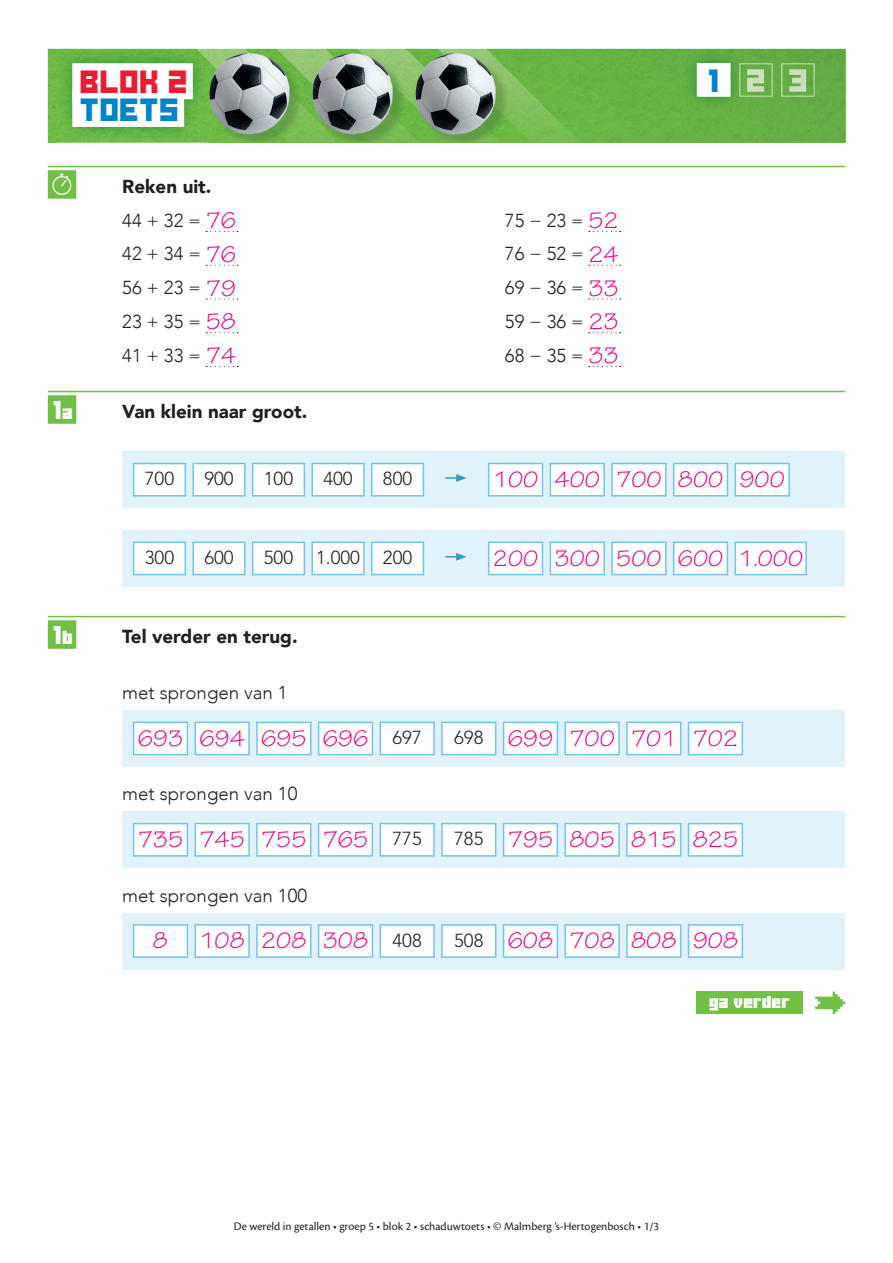
<style>
.page{position:relative;width:893px;height:1263px;background:#fff}
.page>*{position:absolute;margin:0;border:0;box-sizing:border-box;transform-origin:0 0}
.t1{font:24px "Tekton Pro";color:#ed028c}
.t2{font:22.5px "Ode to Idle Gaming";letter-spacing:.01em;color:#0084ca}
.t3{font:22.5px "Ode to Idle Gaming";color:#ed1a33}
.t4{font:300 18.75px/33.8px "Avenir";color:#231f20}
.t5{font:900 18.75px "Avenir";color:#231f20}
.t6{font:300 18.75px "Avenir LT Std";color:#231f20}
.t7{font:18px "Ode to Idle Gaming";color:#fff}
.t8{font:12.3px "Minercraftory";letter-spacing:.01em;color:#fff}
.t9{font:12px "Cronos Pro";color:#231f20}
.s1{font-weight:900}
.s2{font-family:"Tekton Pro";font-weight:400;font-size:24px;color:#ed028c}
.s3{font-family:"Minercraftory";font-size:13.5px}
.s4{font-family:"Avenir LT Std";font-weight:300;font-size:18.75px;color:#231f20}
</style>
<div class="page">
<div style="left:760px;top:49px;width:85px;height:93px;background:#64ad45"></div>
<div style="left:48px;top:49px;width:712px;height:93px;background:#67b445"></div>
<img style="left:499px;top:49px;width:81px;height:93px">
<img style="left:419px;top:49px;width:80px;height:93px">
<img style="left:339px;top:49px;width:80px;height:93px">
<img style="left:209px;top:49px;width:130px;height:93px">
<img style="left:781px;top:63px;width:34px;height:34px">
<img style="left:789px;top:69px;width:17px;height:23px">
<img style="left:746px;top:63px;width:27px;height:34px">
<img style="left:760px;top:69px;width:4px;height:23px">
<img style="left:747px;top:69px;width:13px;height:23px">
<img style="left:681px;top:49px;width:65px;height:62px">
<div style="left:697px;top:64px;width:33px;height:32px;background:#fff"></div>
<div style="left:697px;top:63px;width:33px;height:34px;border:1px solid #fff"></div>
<img style="left:56px;top:48px;width:153px;height:95px">
<img style="left:56px;top:49px;width:153px;height:1px">
<svg style="left:196px;top:49px;width:13px;height:12px"></svg>
<div style="left:72px;top:63px;width:121px;height:36px;background:#fff"></div>
<div style="left:72px;top:91px;width:112px;height:36px;background:#fff"></div>
<div style="left:696px;top:992px;width:107px;height:22px;background:#71bf44"></div>
<svg style="left:815px;top:992px;width:30px;height:22px"></svg>
<hr style="left:48px;top:166px;width:797px;height:1px;background:#71bf44">
<div style="left:48px;top:170px;width:28px;height:29px;background:#71bf44"></div>
<hr style="left:48px;top:391px;width:797px;height:1px;background:#71bf44">
<div style="left:48px;top:395px;width:28px;height:29px;background:#71bf44"></div>
<hr style="left:48px;top:616px;width:797px;height:1px;background:#71bf44">
<div style="left:48px;top:620px;width:28px;height:29px;background:#71bf44"></div>
<svg style="left:206px;top:231px;width:32px;height:1px"></svg>
<svg style="left:206px;top:265px;width:32px;height:1px"></svg>
<svg style="left:206px;top:299px;width:32px;height:1px"></svg>
<svg style="left:206px;top:332px;width:32px;height:1px"></svg>
<svg style="left:206px;top:366px;width:32px;height:1px"></svg>
<svg style="left:589px;top:231px;width:32px;height:1px"></svg>
<svg style="left:589px;top:265px;width:32px;height:1px"></svg>
<svg style="left:589px;top:299px;width:32px;height:1px"></svg>
<svg style="left:589px;top:332px;width:32px;height:1px"></svg>
<svg style="left:589px;top:366px;width:32px;height:1px"></svg>
<div style="left:122px;top:451px;width:723px;height:57px;background:#e1f2fb"></div>
<svg style="left:445px;top:474px;width:22px;height:8px"></svg>
<svg style="left:133px;top:463px;width:53px;height:34px;background:#ebf7fc"></svg>
<svg style="left:192px;top:463px;width:54px;height:34px;background:#ebf6fc"></svg>
<svg style="left:252px;top:463px;width:53px;height:34px;background:#ebf7fc"></svg>
<svg style="left:311px;top:463px;width:54px;height:34px;background:#ebf6fc"></svg>
<svg style="left:371px;top:463px;width:53px;height:34px;background:#ebf7fc"></svg>
<svg style="left:550px;top:463px;width:55px;height:34px;background:#ecf7fc"></svg>
<svg style="left:611px;top:463px;width:55px;height:34px;background:#ecf7fc"></svg>
<svg style="left:673px;top:463px;width:55px;height:34px;background:#ecf7fc"></svg>
<svg style="left:735px;top:463px;width:55px;height:34px;background:#ecf7fc"></svg>
<svg style="left:488px;top:463px;width:55px;height:34px;background:#ecf7fc"></svg>
<div style="left:122px;top:530px;width:723px;height:57px;background:#e1f2fb"></div>
<svg style="left:445px;top:553px;width:22px;height:8px"></svg>
<svg style="left:133px;top:541px;width:53px;height:34px;background:#ecf7fc"></svg>
<svg style="left:192px;top:541px;width:54px;height:34px;background:#ebf7fc"></svg>
<svg style="left:252px;top:541px;width:53px;height:34px;background:#ecf7fc"></svg>
<svg style="left:311px;top:541px;width:54px;height:34px;background:#ebf7fc"></svg>
<svg style="left:371px;top:541px;width:53px;height:34px;background:#ecf7fc"></svg>
<svg style="left:550px;top:541px;width:55px;height:34px;background:#edf7fc"></svg>
<svg style="left:611px;top:541px;width:55px;height:34px;background:#edf7fc"></svg>
<svg style="left:673px;top:541px;width:55px;height:34px;background:#ecf7fc"></svg>
<svg style="left:488px;top:541px;width:55px;height:34px;background:#ecf7fc"></svg>
<svg style="left:735px;top:542px;width:72px;height:33px;background:#f0f9fd"></svg>
<div style="left:122px;top:710px;width:723px;height:57px;background:#e1f2fb"></div>
<svg style="left:379px;top:722px;width:56px;height:33px;background:#edf8fc"></svg>
<svg style="left:441px;top:722px;width:55px;height:33px;background:#eef8fd"></svg>
<svg style="left:195px;top:722px;width:55px;height:33px;background:#eef8fd"></svg>
<svg style="left:256px;top:722px;width:55px;height:33px;background:#eff8fd"></svg>
<svg style="left:318px;top:722px;width:55px;height:33px;background:#eef8fd"></svg>
<svg style="left:133px;top:722px;width:55px;height:33px;background:#eef8fd"></svg>
<svg style="left:564px;top:722px;width:56px;height:33px;background:#edf8fc"></svg>
<svg style="left:626px;top:722px;width:55px;height:33px;background:#eef8fd"></svg>
<svg style="left:688px;top:722px;width:55px;height:33px;background:#eef8fd"></svg>
<svg style="left:503px;top:722px;width:55px;height:33px;background:#eef8fd"></svg>
<div style="left:122px;top:812px;width:723px;height:56px;background:#e1f2fb"></div>
<svg style="left:379px;top:823px;width:56px;height:34px;background:#ebf6fc"></svg>
<svg style="left:441px;top:823px;width:55px;height:34px;background:#ecf7fc"></svg>
<svg style="left:195px;top:823px;width:55px;height:34px;background:#ecf7fc"></svg>
<svg style="left:256px;top:823px;width:55px;height:34px;background:#ecf7fc"></svg>
<svg style="left:318px;top:823px;width:55px;height:34px;background:#ecf7fc"></svg>
<svg style="left:133px;top:823px;width:55px;height:34px;background:#ecf7fc"></svg>
<svg style="left:564px;top:823px;width:56px;height:34px;background:#ebf6fc"></svg>
<svg style="left:626px;top:823px;width:55px;height:34px;background:#ecf7fc"></svg>
<svg style="left:688px;top:823px;width:55px;height:34px;background:#ecf7fc"></svg>
<svg style="left:503px;top:823px;width:55px;height:34px;background:#ecf7fc"></svg>
<div style="left:122px;top:913px;width:723px;height:56px;background:#e1f2fb"></div>
<svg style="left:379px;top:924px;width:56px;height:34px;background:#eaf6fc"></svg>
<svg style="left:441px;top:924px;width:55px;height:34px;background:#ecf7fc"></svg>
<svg style="left:195px;top:924px;width:55px;height:34px;background:#ecf7fc"></svg>
<svg style="left:256px;top:924px;width:55px;height:34px;background:#ecf7fc"></svg>
<svg style="left:318px;top:924px;width:55px;height:34px;background:#ebf7fc"></svg>
<svg style="left:133px;top:924px;width:55px;height:34px;background:#ebf7fc"></svg>
<svg style="left:564px;top:924px;width:56px;height:34px;background:#eaf6fc"></svg>
<svg style="left:626px;top:924px;width:55px;height:34px;background:#ecf7fc"></svg>
<svg style="left:688px;top:924px;width:55px;height:34px;background:#ebf7fc"></svg>
<svg style="left:503px;top:924px;width:55px;height:34px;background:#ebf7fc"></svg>
<svg style="left:52px;top:174px;width:19px;height:21px"></svg>
<p class="t3" style="left:81px;top:72px;width:109px">BLOK 2</p>
<p class="t2" style="left:81px;top:100px;width:101px">TOETS</p>
<p class="t4" style="left:122px;top:169px;width:115px"><span class="s1">Reken uit.<br></span>44 + 32 = <span class="s2">76<br></span>42 + 34 = <span class="s2">76<br></span>56 + 23 = <span class="s2">79<br></span>23 + 35 = <span class="s2">58<br></span>41 + 33 = <span class="s2">74</span></p>
<p class="t7" style="left:54px;top:402px;width:21px">1<span class="s3">a</span></p>
<p class="t5" style="left:122px;top:395px;width:187px">Van klein naar groot.</p>
<p class="t4" style="left:505px;top:203px;width:115px;text-align:justify">75 − 23 = <span class="s2">52<br></span>76 − 52 = <span class="s2">24<br></span>69 − 36 = <span class="s2">33<br></span>59 − 36 = <span class="s2">23<br></span>68 − 35 = <span class="s2">33</span></p>
<p class="t2" style="left:709px;top:71px;width:13px">1</p>
<p class="t6" style="left:145px;top:468px;width:31px">700</p>
<p class="t6" style="left:204px;top:468px;width:31px">900</p>
<p class="t6" style="left:264px;top:468px;width:31px">100</p>
<p class="t6" style="left:323px;top:468px;width:31px">400</p>
<p class="t6" style="left:383px;top:468px;width:31px">800</p>
<p class="t1" style="left:493px;top:465px;width:294px">100 400 700 800 900</p>
<p class="t6" style="left:145px;top:547px;width:31px">300</p>
<p class="t6" style="left:204px;top:547px;width:31px">600</p>
<p class="t6" style="left:264px;top:547px;width:150px">500 1.000 200</p>
<p class="t1" style="left:493px;top:544px;width:312px">200 300 500 600 1.000</p>
<p class="t7" style="left:54px;top:627px;width:21px">1<span class="s3">b</span></p>
<p class="t5" style="left:122px;top:620px;width:177px">Tel verder en terug.</p>
<p class="t4" style="left:122px;top:676px;width:167px">met sprongen van 1</p>
<p class="t1" style="left:138px;top:724px;width:285px">693 694 695 696 <span class="s4">697</span></p>
<p class="t1" style="left:454px;top:724px;width:285px"><span class="s4">698</span> 699 700 701 702</p>
<p class="t4" style="left:122px;top:777px;width:177px">met sprongen van 10</p>
<p class="t1" style="left:138px;top:825px;width:285px">735 745 755 765 <span class="s4">775</span></p>
<p class="t1" style="left:454px;top:825px;width:285px"><span class="s4">785</span> 795 805 815 825</p>
<p class="t4" style="left:122px;top:878px;width:186px">met sprongen van 100</p>
<p class="t1" style="left:153px;top:927px;width:17px">8</p>
<p class="t1" style="left:199px;top:927px;width:224px">108 208 308 <span class="s4">408</span></p>
<p class="t1" style="left:454px;top:927px;width:285px"><span class="s4">508</span> 608 708 808 908</p>
<p class="t8" style="left:709px;top:992px;width:82px">ga verder</p>
<p class="t9" style="left:234px;top:1219px;width:427px">De wereld in getallen • groep 5 • blok 2 • schaduwtoets • © Malmberg ’s-Hertogenbosch • 1/3</p>
</div>
